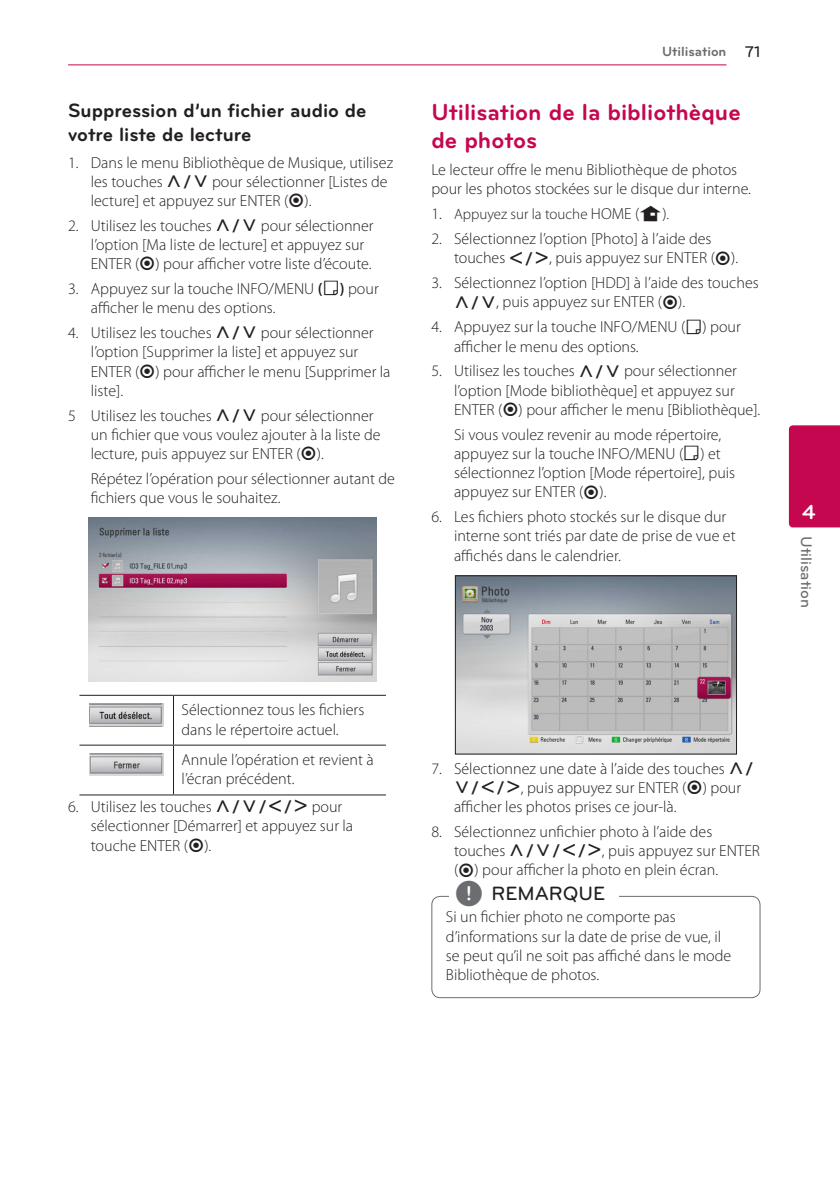
<style>
.page{position:relative;width:840px;height:1191px;background:#fff}
.page>*{position:absolute;margin:0;border:0;box-sizing:border-box;transform-origin:0 0}
.Title_2{font:700 24px/28px "Bryant LG";color:#c50750}
.t1{font:700 21px "Bryant LG";color:#fff}
.Title_3{font:700 20px/24px "Bryant LG";color:#231f20}
.t2{font:500 20px "Bryant LG";color:#231f20}
.Content_text_Num{font:300 16px/19.2px "Myriad Pro";color:#231f20}
.Contents_Text_Sub_Nu{font:300 16px/19.2px "Myriad Pro";color:#231f20}
.Content_text_Light{font:300 16px/19.2px "Myriad Pro";color:#231f20}
.t3{font:500 16px "Bryant LG";color:#6c6d70}
.Content_text_Num-2{font:300 15px "Myriad Pro";color:#231f20}
.t4{font:700 14px "Bryant LG";color:#6c6d70}
.s1{font-family:"UPSYS Common";font-weight:400}
.s2{font-weight:600}
.s3{font-weight:500;font-size:16px;color:#231f20}
.s4{font-size:16px}
.s5{font-family:"UPSYS Common";font-weight:400;font-size:16px}
.s6{font-family:"UPSYS Common";font-weight:400;font-size:30px;color:#6c6d70}
</style>
<div class="page">
<hr style="left:68px;top:64px;width:658px;height:1px;background:#c50750">
<div style="left:788px;top:425px;width:51px;height:102px;background:#c50750"></div>
<img style="left:88px;top:518px;width:288px;height:163px">
<hr style="left:79px;top:695px;width:94px;height:1px;background:#231f20">
<hr style="left:173px;top:695px;width:213px;height:1px;background:#231f20">
<hr style="left:173px;top:696px;width:1px;height:48px;background:#231f20">
<hr style="left:79px;top:744px;width:94px;height:1px;background:#231f20">
<hr style="left:173px;top:744px;width:213px;height:1px;background:#231f20">
<hr style="left:173px;top:745px;width:1px;height:49px;background:#231f20">
<hr style="left:79px;top:794px;width:94px;height:1px;background:#231f20">
<hr style="left:173px;top:794px;width:213px;height:1px;background:#231f20">
<img style="left:90px;top:703px;width:73px;height:23px">
<img style="left:90px;top:753px;width:73px;height:23px">
<img style="left:456px;top:577px;width:278px;height:175px">
<div style="left:454px;top:575px;width:282px;height:179px;border:1px solid #231f20"></div>
<div style="left:431px;top:896px;width:329px;height:102px;border:1px solid #6c6d70;border-radius:9px"></div>
<div style="left:449px;top:890px;width:169px;height:20px;background:#fff"></div>
<p class="Title_3" style="left:68px;top:98px;width:300px">Suppression d’un fichier audio de votre liste de lecture</p>
<p class="Content_text_Num" style="left:91px;top:152px;width:304px;text-indent:-23px">1. Dans le menu Bibliothèque de Musique, utilisez les touches <span class="s1">W/S</span> pour sélectionner [Listes de lecture] et appuyez sur ENTER (<span class="s1">B</span>).</p>
<p class="Content_text_Num" style="left:91px;top:216px;width:284px;text-indent:-23px">2. Utilisez les touches <span class="s1">W/S</span> pour sélectionner l’option [Ma liste de lecture] et appuyez sur<br>ENTER (<span class="s1">B</span>) pour afficher votre liste d’écoute.</p>
<p class="Content_text_Num" style="left:91px;top:279px;width:289px;text-indent:-23px">3. Appuyez sur la touche INFO/MENU <span class="s2">(</span><span class="s1">M</span><span class="s2">)</span> pour afficher le menu des options.</p>
<p class="Content_text_Num" style="left:91px;top:323px;width:301px;text-indent:-23px">4. Utilisez les touches <span class="s1">W/S</span> pour sélectionner l’option [Supprimer la liste] et appuyez sur ENTER (<span class="s1">B</span>) pour afficher le menu [Supprimer la liste].</p>
<p class="Content_text_Num" style="left:91px;top:405px;width:291px;text-indent:-23px">5 Utilisez les touches <span class="s1">W/S</span> pour sélectionner un fichier que vous voulez ajouter à la liste de lecture, puis appuyez sur ENTER (<span class="s1">B</span>).</p>
<p class="Content_text_Num" style="left:91px;top:469px;width:305px">Répétez l’opération pour sélectionner autant de fichiers que vous le souhaitez.</p>
<p class="t4" style="left:661px;top:43px;width:100px">Utilisation <span class="s3">71</span></p>
<p class="Title_2" style="left:431px;top:98px;width:311px">Utilisation de la bibliothèque de photos</p>
<p class="Content_text_Light" style="left:431px;top:160px;width:321px">Le lecteur offre le menu Bibliothèque de photos pour les photos stockées sur le disque dur interne.</p>
<p class="Content_text_Num-2" style="left:431px;top:205px;width:239px"><span class="s4">1.</span> Appuyez sur la touche <span class="s4">HOME (</span><span class="s5">N</span><span class="s4">)</span>.</p>
<p class="Content_text_Num" style="left:454px;top:229px;width:285px;text-indent:-23px">2. Sélectionnez l’option [Photo] à l’aide des touches <span class="s1">A/D</span>, puis appuyez sur ENTER (<span class="s1">B</span>).</p>
<p class="Content_text_Num" style="left:454px;top:273px;width:306px;text-indent:-23px">3. Sélectionnez l’option [HDD] à l’aide des touches<br><span class="s1">W/S</span>, puis appuyez sur ENTER (<span class="s1">B</span>).</p>
<p class="Content_text_Num" style="left:454px;top:317px;width:288px;text-indent:-23px">4. Appuyez sur la touche INFO/MENU (<span class="s1">M</span>) pour afficher le menu des options.</p>
<p class="Content_text_Num" style="left:454px;top:361px;width:307px;text-indent:-23px">5. Utilisez les touches <span class="s1">W/S</span> pour sélectionner l’option [Mode bibliothèque] et appuyez sur<br>ENTER (<span class="s1">B</span>) pour afficher le menu [Bibliothèque].</p>
<p class="Contents_Text_Sub_Nu" style="left:454px;top:424px;width:282px">Si vous voulez revenir au mode répertoire, appuyez sur la touche INFO/MENU (<span class="s1">M</span>) et sélectionnez l’option [Mode répertoire], puis appuyez sur ENTER (<span class="s1">B</span>).</p>
<p class="Content_text_Num" style="left:454px;top:507px;width:283px;text-indent:-23px">6. Les fichiers photo stockés sur le disque dur interne sont triés par date de prise de vue et affichés dans le calendrier.</p>
<p class="Content_text_Light" style="left:181px;top:700px;width:184px">Sélectionnez tous les fichiers dans le répertoire actuel.</p>
<p class="Content_text_Light" style="left:181px;top:750px;width:194px">Annule l’opération et revient à l’écran précédent.</p>
<p class="Content_text_Num" style="left:91px;top:797px;width:264px;text-indent:-23px">6. Utilisez les touches <span class="s1">W/S/A/D</span> pour sélectionner [Démarrer] et appuyez sur la touche ENTER (<span class="s1">B</span>).</p>
<p class="Content_text_Num" style="left:454px;top:758px;width:302px;text-indent:-23px">7. Sélectionnez une date à l’aide des touches <span class="s1">W/<br>S/A/D</span>, puis appuyez sur ENTER (<span class="s1">B</span>) pour afficher les photos prises ce jour-là.</p>
<p class="Content_text_Num" style="left:454px;top:822px;width:307px;text-indent:-23px">8. Sélectionnez unfichier photo à l’aide des touches <span class="s1">W/S/A/D</span>, puis appuyez sur ENTER (<span class="s1">B</span>) pour afficher la photo en plein écran.</p>
<p class="Contents_Text_Sub_Nu" style="left:445px;top:907px;width:286px">Si un fichier photo ne comporte pas d’informations sur la date de prise de vue, il se peut qu’il ne soit pas affiché dans le mode Bibliothèque de photos.</p>
<p class="t2" style="left:454px;top:881px;width:152px"><span class="s6">,</span> REMARQUE</p>
<h2 class="t1" style="left:801px;top:499px;width:15px">4</h2>
<p class="t3" style="left:815px;top:536px;width:73px;rotate:90deg">Utilisation</p>
</div>
